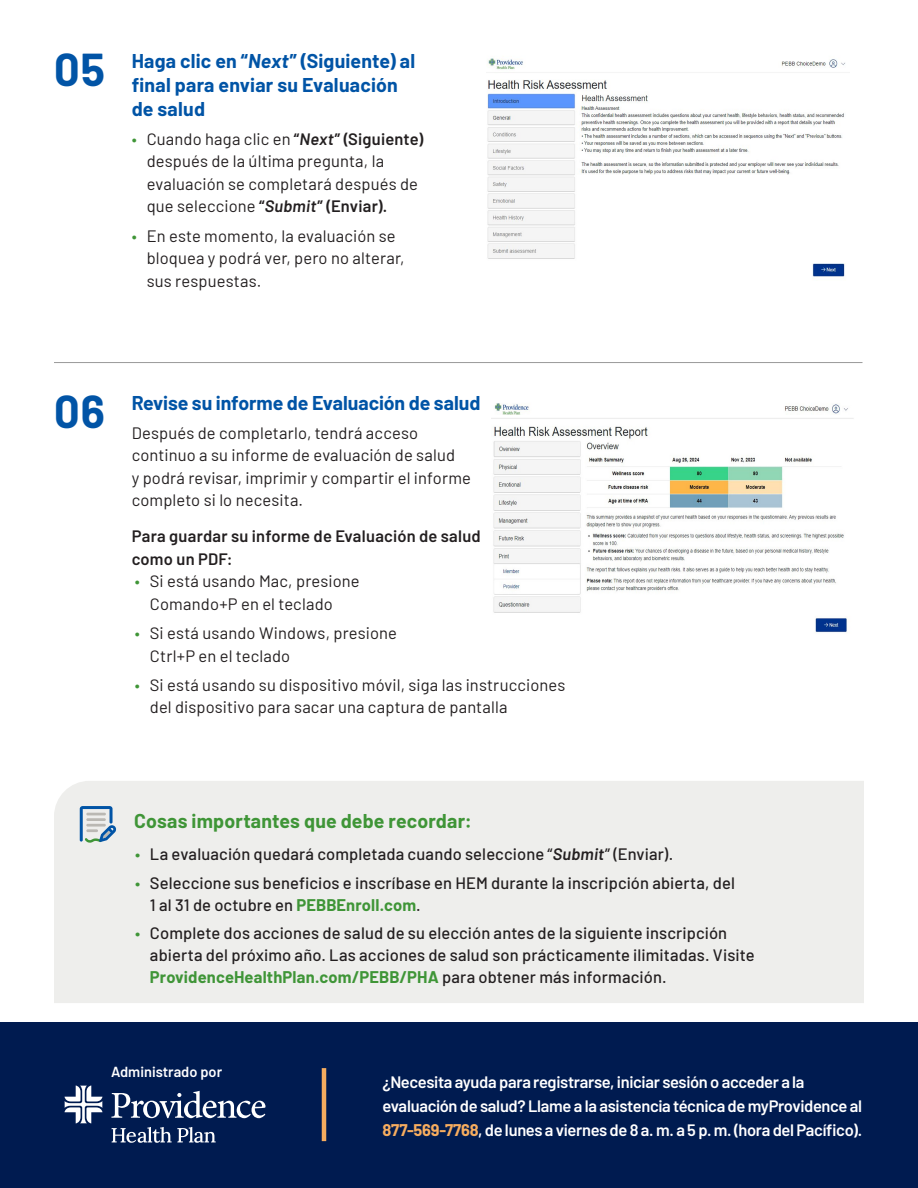
<style>
.page{position:relative;width:918px;height:1188px;background:#fff}
.page>*{position:absolute;margin:0;border:0;box-sizing:border-box;transform-origin:0 0}
.t1{font:700 45px "Barlow";color:#0154a6}
.t2{font:700 19.5px/24px "Barlow";letter-spacing:.005em;color:#0154a6}
.t3{font:700 19.5px "Barlow";letter-spacing:.005em;color:#3f9537}
.t4{font:16.5px/22.5px "Barlow";letter-spacing:.01em;color:#231f20}
.t5{font:500 16.5px/21.8px "Barlow";letter-spacing:.01em;color:#231f20}
.t6{font:600 16.5px/24px "Barlow";letter-spacing:-.02em;color:#fff}
.t7{font:600 16.5px/22.5px "Barlow";letter-spacing:.015em;color:#231f20}
.t8{font:600 14.55px "Barlow";color:#fff}
.s1{font-style:italic}
.s2{color:#3f9537}
.s3{font-weight:600}
.s4{font-weight:600;font-style:italic}
.s5{font-weight:700;color:#3f9537}
.s6{font-weight:700;color:#f7ad5f}
</style>
<div class="page">
<div style="left:0;top:1023px;width:918px;height:165px;background:#001b50"></div>
<hr style="left:322px;top:1068px;width:4px;height:73px;background:#f7ad5f">
<svg style="left:111px;top:1091px;width:155px;height:27px"></svg>
<svg style="left:64px;top:1085px;width:38px;height:38px"></svg>
<svg style="left:112px;top:1127px;width:104px;height:16px"></svg>
<div style="left:54px;top:781px;width:810px;height:222px;background:#eeeeec"></div>
<svg style="left:80px;top:806px;width:37px;height:37px"></svg>
<hr style="left:54px;top:362px;width:808px;height:1px;background:#999">
<img style="left:487px;top:58px;width:358px;height:219px">
<img style="left:492px;top:403px;width:362px;height:230px">
<h1 class="t1" style="left:54px;top:36px;width:53px">05</h1>
<p class="t2" style="left:132px;top:47px;width:285px">Haga clic en “<span class="s1">Next</span>” (Siguiente) al final para enviar su Evaluación de salud</p>
<p class="t4" style="left:147px;top:126px;width:278px;text-indent:-15px"><span class="s2">•</span> Cuando haga clic en <span class="s3">“</span><span class="s4">Next</span><span class="s3">” (Siguiente) </span>después de la última pregunta, la evaluación se completará después de que seleccione <span class="s3">“</span><span class="s4">Submit</span><span class="s3">” (Enviar).</span></p>
<p class="t4" style="left:147px;top:223px;width:259px;text-indent:-15px"><span class="s2">•</span> En este momento, la evaluación se bloquea y podrá ver, pero no alterar, sus respuestas.</p>
<h1 class="t1" style="left:54px;top:378px;width:52px">06</h1>
<p class="t2" style="left:132px;top:389px;width:350px">Revise su informe de Evaluación de salud</p>
<p class="t4" style="left:132px;top:420px;width:341px">Después de completarlo, tendrá acceso continuo a su informe de evaluación de salud<br>y podrá revisar, imprimir y compartir el informe completo si lo necesita.</p>
<p class="t7" style="left:132px;top:524px;width:351px">Para guardar su informe de Evaluación de salud como un PDF:</p>
<p class="t4" style="left:150px;top:569px;width:211px;text-indent:-15px"><span class="s2">•</span> Si está usando Mac, presione<br>Comando+P en el teclado</p>
<p class="t4" style="left:150px;top:621px;width:249px;text-indent:-15px"><span class="s2">•</span> Si está usando Windows, presione<br>Ctrl+P en el teclado</p>
<p class="t4" style="left:150px;top:672px;width:417px;text-indent:-15px"><span class="s2">•</span> Si está usando su dispositivo móvil, siga las instrucciones del dispositivo para sacar una captura de pantalla</p>
<p class="t3" style="left:134px;top:807px;width:339px">Cosas importantes que debe recordar:</p>
<p class="t5" style="left:135px;top:842px;width:540px"><span class="s2">•</span> La evaluación quedará completada cuando seleccione “<span class="s4">Submit</span>” (Enviar).</p>
<p class="t5" style="left:150px;top:871px;width:587px;text-indent:-15px"><span class="s2">•</span> Seleccione sus beneficios e inscríbase en HEM durante la inscripción abierta, del<br>1 al 31 de octubre en <span class="s5">PEBBEnroll.com</span>.</p>
<p class="t5" style="left:150px;top:921px;width:606px;text-indent:-15px"><span class="s2">•</span> Complete dos acciones de salud de su elección antes de la siguiente inscripción abierta del próximo año. Las acciones de salud son prácticamente ilimitadas. Visite<br><span class="s5">ProvidenceHealthPlan.com/PEBB/PHA</span> para obtener más información.</p>
<p class="t8" style="left:111px;top:1061px;width:113px">Administrado por</p>
<p class="t6" style="left:382px;top:1069px;width:481px">¿Necesita ayuda para registrarse, iniciar sesión o acceder a la evaluación de salud? Llame a la asistencia técnica de myProvidence al<br><span class="s6">877-569-7768</span>, de lunes a viernes de 8 a. m. a 5 p. m. (hora del Pacífico).</p>
</div>
